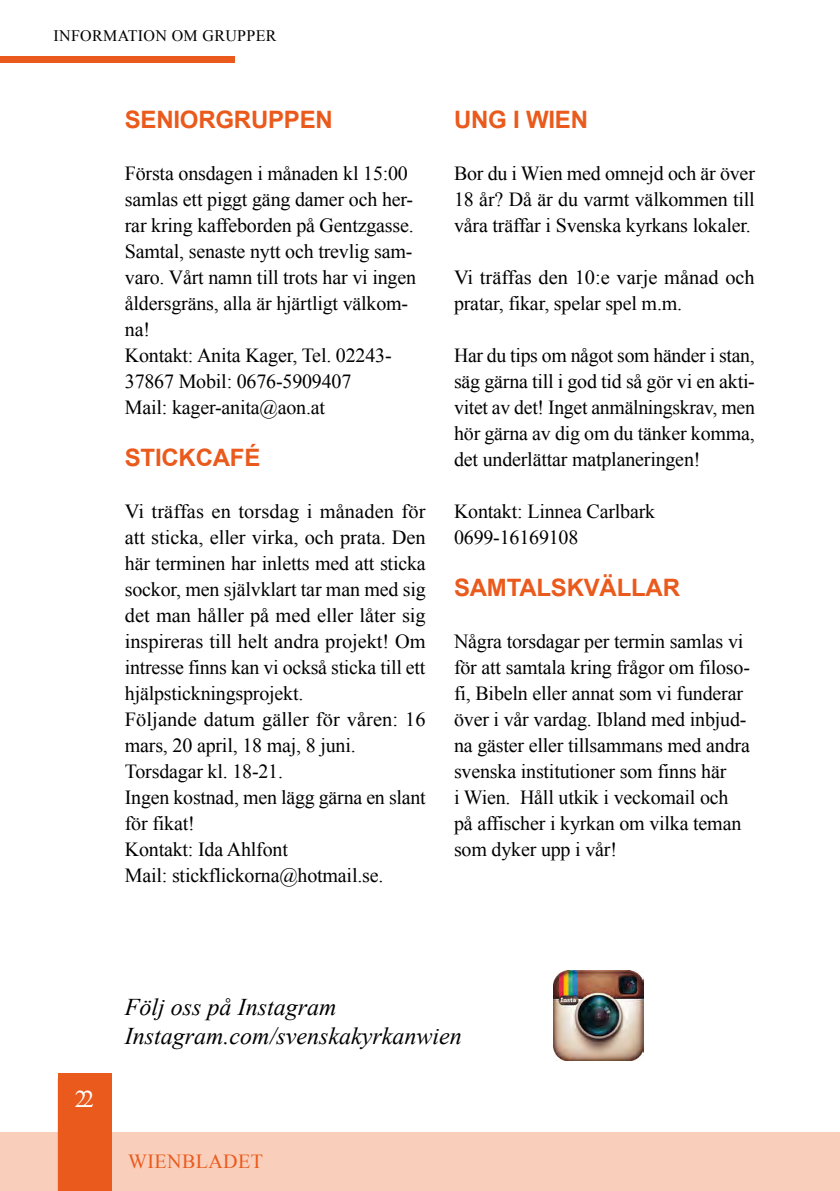
<style>
.page{position:relative;width:840px;height:1191px;background:#fff}
.page>*{position:absolute;margin:0;border:0;box-sizing:border-box;transform-origin:0 0}
.t1{font:italic 24px/28.8px "Times New Roman";color:#000}
.t2{font:700 24px "Arial";letter-spacing:-.01em;color:#ea5a1c}
.t3{font:24px "Times New Roman";color:#fff}
.t4{font:20px/26px "Times New Roman";letter-spacing:-.01em;color:#000}
.t5{font:20px "Times New Roman";letter-spacing:.02em;color:#ea5a1c}
.t6{font:16px "Times New Roman";letter-spacing:.02em;color:#000}
</style>
<div class="page">
<div style="left:0;top:57px;width:235px;height:6px;background:#ea5a1c"></div>
<div style="left:0;top:1132px;width:839px;height:59px;background:#f9cebb"></div>
<div style="left:58px;top:1073px;width:53px;height:118px;background:#ea5a1c"></div>
<img style="left:553px;top:970px;width:90px;height:90px">
<p class="t6" style="left:53px;top:26px;width:224px">INFORMATION OM GRUPPER</p>
<p class="t2" style="left:125px;top:104px;width:209px">SENIORGRUPPEN</p>
<p class="t4" style="left:125px;top:160px;width:292px">Första onsdagen i månaden kl 15:00 samlas ett piggt gäng damer och her&shy;rar kring kaffeborden på Gentzgasse.<br>Samtal, senaste nytt och trevlig sam&shy;varo. Vårt namn till trots har vi ingen åldersgräns, alla är hjärtligt välkom&shy;na!<br>Kontakt: Anita Kager, Tel. 02243-<br>37867 Mobil: 0676-5909407<br>Mail: kager-anita@aon.at</p>
<p class="t2" style="left:125px;top:442px;width:14px">STIC</p>
<p class="t2" style="left:178px;top:442px;width:34px">KCAF</p>
<p class="t2" style="left:244px;top:442px;width:18px">É</p>
<p class="t4" style="left:125px;top:498px;width:302px">Vi träffas en torsdag i månaden för att sticka, eller virka, och prata. Den här terminen har inletts med att sticka sockor, men självklart tar man med sig det man håller på med eller låter sig inspireras till helt andra projekt! Om intresse finns kan vi också sticka till ett hjälpstickningsprojekt.<br>Följande datum gäller för våren: 16 mars, 20 april, 18 maj, 8 juni.<br>Torsdagar kl. 18-21.<br>Ingen kostnad, men lägg gärna en slant för fikat!<br>Kontakt: Ida Ahlfont<br>Mail: stickflickorna@hotmail.se.</p>
<p class="t2" style="left:454px;top:104px;width:135px">UNG I WIEN</p>
<p class="t4" style="left:454px;top:160px;width:302px;text-align:justify">Bor du i Wien med omnejd och är över 18 år? Då är du varmt välkommen till våra träffar i Svenska kyrkans lokaler.</p>
<p class="t4" style="left:454px;top:264px;width:302px">Vi träffas den 10:e varje månad och pratar, fikar, spelar spel m.m.</p>
<p class="t4" style="left:454px;top:342px;width:302px;text-align:justify">Har du tips om något som händer i stan, säg gärna till i god tid så gör vi en akti&shy;vitet av det! Inget anmälningskrav, men hör gärna av dig om du tänker komma, det underlättar matplaneringen!</p>
<p class="t4" style="left:454px;top:498px;width:202px">Kontakt: Linnea Carlbark<br>0699-16169108</p>
<p class="t2" style="left:454px;top:572px;width:227px">SAMTALSKVÄLLAR</p>
<p class="t4" style="left:454px;top:628px;width:297px">Några torsdagar per termin samlas vi för att samtala kring frågor om filoso&shy;fi, Bibeln eller annat som vi funderar över i vår vardag. Ibland med inbjud&shy;na gäster eller tillsammans med andra svenska institutioner som finns här<br>i Wien. Håll utkik i veckomail och på affischer i kyrkan om vilka teman som dyker upp i vår!</p>
<p class="t3" style="left:75px;top:1085px;width:21px">22</p>
<p class="t1" style="left:125px;top:992px;width:338px">Följ oss på Instagram<br>Instagram.com/svenskakyrkanwien</p>
<p class="t5" style="left:128px;top:1150px;width:136px">WIENBLADET</p>
</div>
